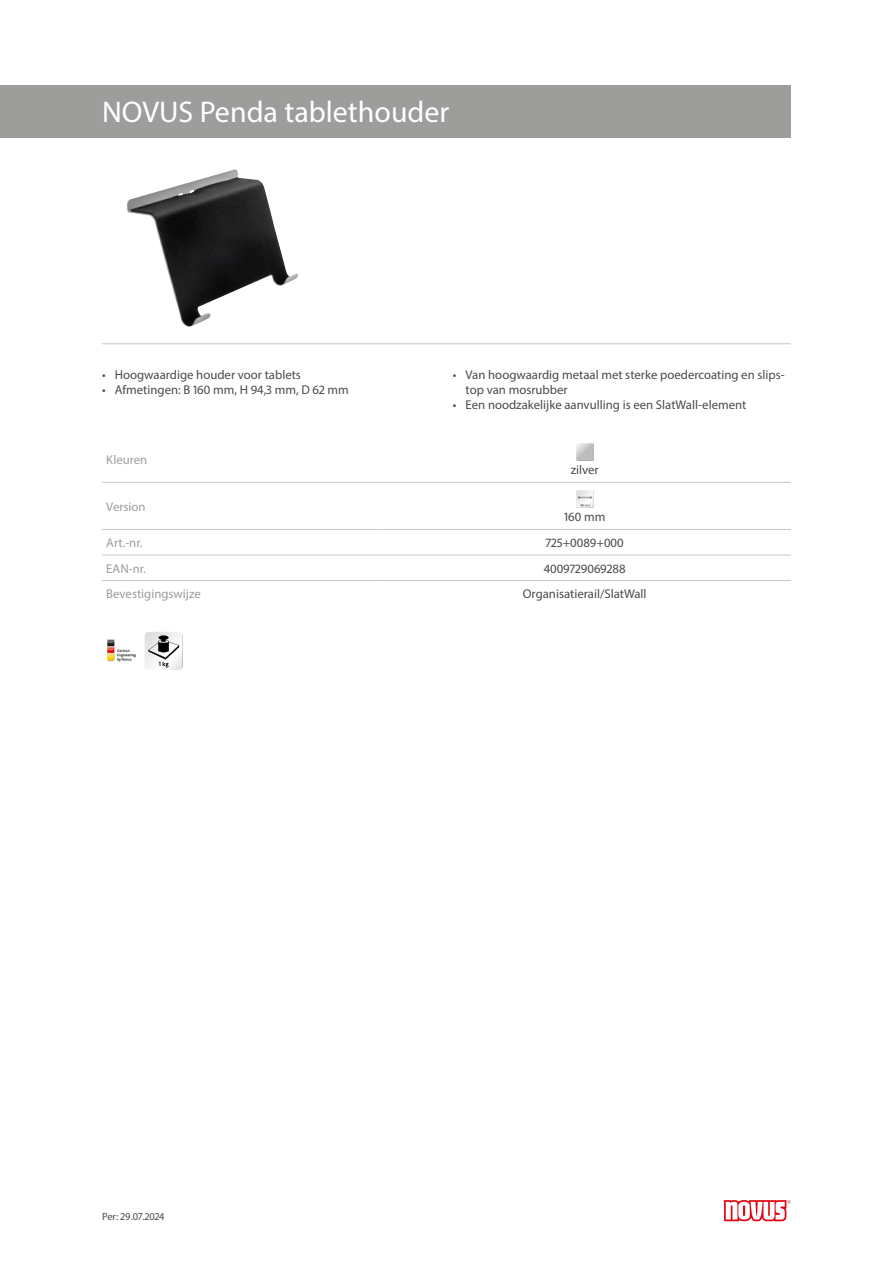
<style>
.page{position:relative;width:893px;height:1263px;background:#fff}
.page>*{position:absolute;margin:0;border:0;box-sizing:border-box;transform-origin:0 0}
.Produktname{font:30px "Myriad Pro";color:#fff}
.Produkttabelle_Zentr{font:12.75px/15.3px "Myriad Pro";color:#4a4a49}
.Produkttabelle_Links{font:12.75px "Myriad Pro";color:#9d9d9c}
.Farbildtext{font:12.75px "Myriad Pro";color:#4a4a49}
.t1{font:10.5px "Myriad Pro";color:#4a4a49}
</style>
<div class="page">
<img style="left:127px;top:169px;width:171px;height:158px">
<hr style="left:102px;top:343px;width:689px;height:1px;background:#c6c6c6">
<img style="left:107px;top:639px;width:29px;height:23px">
<img style="left:146px;top:633px;width:37px;height:37px">
<svg style="left:145px;top:632px;width:36px;height:35px"></svg>
<svg style="left:724px;top:1200px;width:67px;height:21px"></svg>
<div style="left:0;top:85px;width:791px;height:53px;background:#9d9d9c"></div>
<hr style="left:102px;top:482px;width:276px;height:1px;background:#c6c6c6">
<hr style="left:378px;top:482px;width:413px;height:1px;background:#c6c6c6">
<hr style="left:102px;top:529px;width:276px;height:1px;background:#c6c6c6">
<hr style="left:378px;top:529px;width:413px;height:1px;background:#c6c6c6">
<hr style="left:102px;top:555px;width:276px;height:1px;background:#c6c6c6">
<hr style="left:378px;top:555px;width:413px;height:1px;background:#c6c6c6">
<hr style="left:102px;top:580px;width:276px;height:1px;background:#c6c6c6">
<hr style="left:378px;top:580px;width:413px;height:1px;background:#c6c6c6">
<img style="left:576px;top:444px;width:17px;height:17px">
<img style="left:576px;top:491px;width:17px;height:17px">
<p class="Produktname" style="left:102px;top:94px;width:349px">NOVUS Penda tablethouder</p>
<p class="Produkttabelle_Zentr" style="left:102px;top:367px;width:200px">• Hoogwaardige houder voor tablets</p>
<p class="Produkttabelle_Zentr" style="left:102px;top:382px;width:248px">• Afmetingen: B 160 mm, H 94,3 mm, D 62 mm</p>
<p class="Produkttabelle_Links" style="left:106px;top:451px;width:42px">Kleuren</p>
<p class="Produkttabelle_Links" style="left:106px;top:499px;width:41px">Version</p>
<p class="Produkttabelle_Zentr" style="left:466px;top:367px;width:321px;text-indent:-13px">• Van hoogwaardig metaal met sterke poedercoating en slips&shy;top van mosrubber</p>
<p class="Produkttabelle_Zentr" style="left:453px;top:397px;width:295px">• Een noodzakelijke aanvulling is een SlatWall-element</p>
<p class="Farbildtext" style="left:571px;top:462px;width:30px">zilver</p>
<p class="Farbildtext" style="left:564px;top:509px;width:43px">160 mm</p>
<p class="Produkttabelle_Links" style="left:106px;top:535px;width:38px">Art.-nr.</p>
<p class="Produkttabelle_Zentr" style="left:546px;top:535px;width:79px">725+0089+000</p>
<p class="Produkttabelle_Links" style="left:106px;top:560px;width:41px">EAN-nr.</p>
<p class="Produkttabelle_Zentr" style="left:544px;top:560px;width:83px">4009729069288</p>
<p class="Produkttabelle_Links" style="left:106px;top:586px;width:96px">Bevestigingswijze</p>
<p class="Produkttabelle_Zentr" style="left:523px;top:586px;width:125px">Organisatierail/SlatWall</p>
<p class="t1" style="left:102px;top:1210px;width:64px">Per: 29.07.2024</p>
</div>
